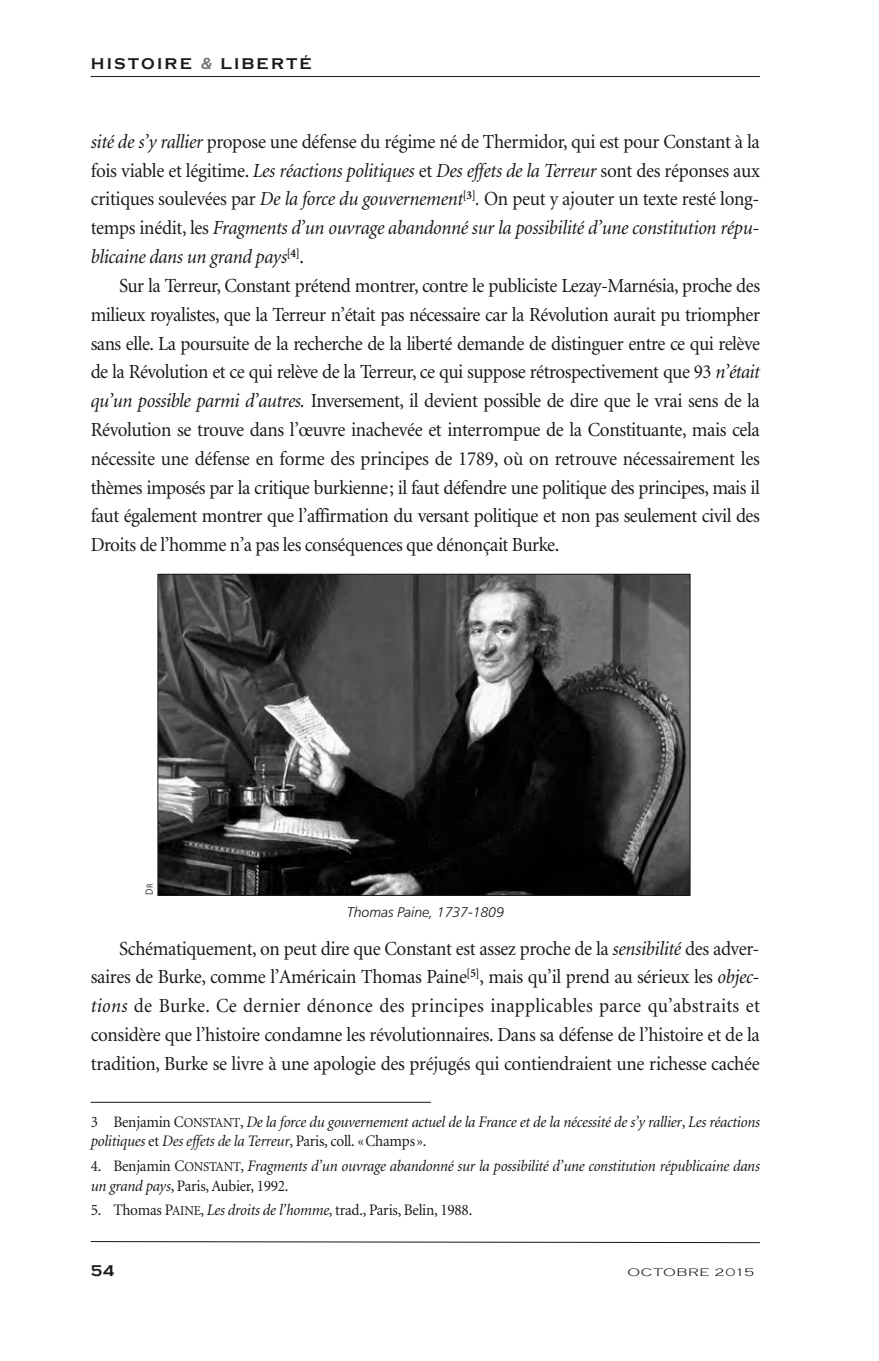
<style>
.page{position:relative;width:879px;height:1361px;background:#fff}
.page>*{position:absolute;margin:0;border:0;box-sizing:border-box;transform-origin:0 0}
.t1{font:20px/28.8px "Minion";letter-spacing:-.025em;color:#191919;text-align:justify;scale:.95 1}
.t2{font:italic 20px/28.8px "Minion";letter-spacing:-.015em;color:#191919;text-align:justify;scale:.95 1}
.t3{font:italic 16px/19.2px "Minion";letter-spacing:-.015em;color:#191919;scale:.95 1}
.t4{font:16px "Minion";letter-spacing:-.015em;color:#191919;scale:.95 1}
.t5{font:700 16px "Copperplate Gothic";letter-spacing:.14em;color:#191919}
.t6{font:italic 300 14px "Frutiger";color:#191919}
.t7{font:300 11.2px "Copperplate Gothic";letter-spacing:.05em;color:#191919;scale:1.25 1}
.t8{font:300 10px "Frutiger";color:#191919}
.s1{font-family:"Frutiger";font-style:italic;color:#757575}
.s2{font-style:normal}
.s3{font-style:italic}
.s4{font-size:8.4px}
.s5{font-style:normal;font-size:13.6px}
.s6{font-size:13.6px}
</style>
<div class="page">
<hr style="left:91px;top:76px;width:669px;height:1px;background:#191919">
<hr style="left:91px;top:1102px;width:340px;height:1px;background:#191919">
<svg style="left:90px;top:1241px;width:552px;height:1px"></svg>
<img style="left:160px;top:576px;width:528px;height:317px">
<p class="t5" style="left:91px;top:55px;width:222px">HISTOIRE <span class="s1">&amp;</span> LIBERTÉ</p>
<p class="t2" style="left:91px;top:129px;width:706px">sité de s’y rallier <span class="s2">propose une défense du régime né de Thermidor, qui est pour Constant à la fois viable et légitime.</span> Les réactions politiques <span class="s2">et</span> Des effets de la Terreur <span class="s2">sont des réponses aux critiques soulevées par</span> De la force du gouvernement<sup>[3]</sup>. <span class="s2">On peut y ajouter un texte resté long&shy;temps inédit, les</span> Fragments d’un ouvrage abandonné sur la possibilité d’une constitution répu&shy;blicaine dans un grand pays<sup>[4]</sup><span class="s2">.</span></p>
<p class="t1" style="left:91px;top:273px;width:706px;text-indent:28px">Sur la Terreur, Constant prétend montrer, contre le publiciste Lezay-Marnésia, proche des milieux royalistes, que la Terreur n’était pas nécessaire car la Révolution aurait pu triompher sans elle. La poursuite de la recherche de la liberté demande de distinguer entre ce qui relève de la Révolution et ce qui relève de la Terreur, ce qui suppose rétrospectivement que 93 <span class="s3">n’était qu’un possible parmi d’autres.</span> Inversement, il devient possible de dire que le vrai sens de la Révolution se trouve dans l’œuvre inachevée et interrompue de la Constituante, mais cela nécessite une défense en forme des principes de 1789, où on retrouve nécessairement les thèmes imposés par la critique burkienne; il faut défendre une politique des principes, mais il faut également montrer que l’affirmation du versant politique et non pas seulement civil des Droits de l’homme n’a pas les conséquences que dénonçait Burke.</p>
<p class="t8" style="left:145px;top:894px;width:13px;rotate:-90deg">D<span class="s4">R</span></p>
<p class="t6" style="left:347px;top:906px;width:158px">Thomas Paine, 1737-1809</p>
<p class="t1" style="left:91px;top:935px;width:706px;text-indent:28px">Schématiquement, on peut dire que Constant est assez proche de la <span class="s3">sensibilité</span> des adver&shy;saires de Burke, comme l’Américain Thomas Paine<sup>[5]</sup>, mais qu’il prend au sérieux les <span class="s3">objec&shy;tions</span> de Burke. Ce dernier dénonce des principes inapplicables parce qu’abstraits et considère que l’histoire condamne les révolutionnaires. Dans sa défense de l’histoire et de la tradition, Burke se livre à une apologie des préjugés qui contiendraient une richesse cachée</p>
<p class="t3" style="left:91px;top:1114px;width:706px"><span class="s2">3 Benjamin C</span><span class="s5">ONSTANT</span><span class="s2">,</span> De la force du gouvernement actuel de la France et de la nécessité de s’y rallier<span class="s2">,</span> Les réactions politiques <span class="s2">et</span> Des effets de la Terreur<span class="s2">, Paris, coll. «Champs».</span></p>
<p class="t3" style="left:91px;top:1158px;width:706px"><span class="s2">4. Benjamin C</span><span class="s5">ONSTANT</span><span class="s2">,</span> Fragments d’un ouvrage abandonné sur la possibilité d’une constitution républicaine dans un grand pays<span class="s2">, Paris, Aubier, 1992.</span></p>
<p class="t4" style="left:91px;top:1204px;width:403px">5. Thomas P<span class="s6">AINE</span>, <span class="s3">Les droits de l’homme</span>, trad., Paris, Belin, 1988.</p>
<p class="t5" style="left:91px;top:1262px;width:25px">54</p>
<p class="t7" style="left:627px;top:1266px;width:103px">OCTOBRE 2015</p>
</div>
